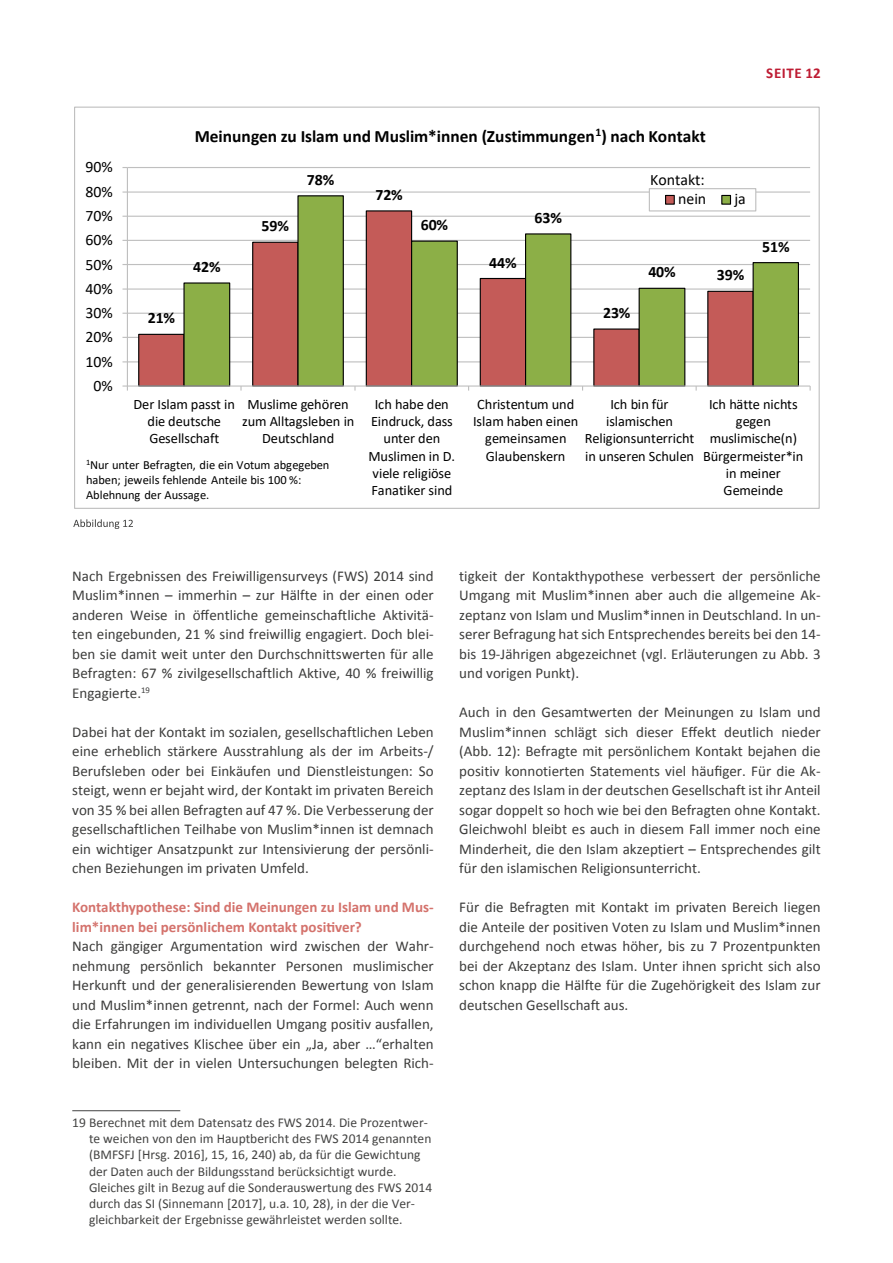
<style>
.page{position:relative;width:893px;height:1263px;background:#fff}
.page>*{position:absolute;margin:0;border:0;box-sizing:border-box;transform-origin:0 0}
.t1{font:700 17.4px "Calibri";color:#000}
.t2{font:15.9px "Calibri";letter-spacing:-.005em;color:#000}
.t3{font:700 15.9px "Calibri";letter-spacing:-.005em;color:#000}
.t4{font:15px/19.5px "Calibri";color:#3c3c3b;text-align:justify}
.t5{font:700 15px/19.5px "Calibri";color:#d4726c}
.t6{font:700 15px "Calibri";letter-spacing:.04em;color:#be1c33}
.t7{font:14.4px/17.2px "Calibri";color:#000;text-align:center}
.t8{font:13.5px/16.2px "Calibri";color:#434342}
.t9{font:12.45px/15.1px "Calibri";letter-spacing:-.01em;color:#000}
</style>
<div class="page">
<hr style="left:72px;top:1110px;width:108px;height:1px;background:#434342">
<hr style="left:127px;top:361px;width:683px;height:1px;background:#bfbfbf">
<hr style="left:127px;top:337px;width:683px;height:1px;background:#bfbfbf">
<hr style="left:127px;top:313px;width:683px;height:1px;background:#bfbfbf">
<hr style="left:127px;top:288px;width:683px;height:2px;background:#bfbfbf">
<hr style="left:127px;top:264px;width:683px;height:1px;background:#bfbfbf">
<hr style="left:127px;top:240px;width:683px;height:1px;background:#bfbfbf">
<hr style="left:127px;top:216px;width:683px;height:1px;background:#bfbfbf">
<hr style="left:127px;top:191px;width:683px;height:2px;background:#bfbfbf">
<hr style="left:127px;top:167px;width:683px;height:1px;background:#bfbfbf">
<svg style="left:138px;top:215px;width:45px;height:170px"></svg>
<svg style="left:183px;top:195px;width:616px;height:190px"></svg>
<hr style="left:127px;top:168px;width:1px;height:218px;background:#bfbfbf">
<hr style="left:127px;top:385px;width:683px;height:2px;background:#bfbfbf">
<svg style="left:123px;top:385px;width:5px;height:6px"></svg>
<div style="left:649px;top:189px;width:107px;height:22px;background:#fff"></div>
<div style="left:649px;top:188px;width:107px;height:23px;border:1px solid #bfbfbf"></div>
<div style="left:666px;top:195px;width:8px;height:9px;background:#c45b58"></div>
<div style="left:665px;top:195px;width:10px;height:10px;border:1px solid #000"></div>
<div style="left:722px;top:195px;width:8px;height:9px;background:#8caf47"></div>
<div style="left:721px;top:195px;width:10px;height:10px;border:1px solid #000"></div>
<svg style="left:73px;top:519px;width:60px;height:10px"></svg>
<p class="t2" style="left:86px;top:156px;width:29px">90%</p>
<p class="t2" style="left:86px;top:180px;width:29px">80%</p>
<p class="t2" style="left:86px;top:205px;width:29px">70%</p>
<p class="t2" style="left:86px;top:229px;width:29px">60%</p>
<p class="t2" style="left:86px;top:253px;width:29px">50%</p>
<p class="t2" style="left:86px;top:277px;width:29px">40%</p>
<p class="t2" style="left:86px;top:302px;width:29px">30%</p>
<p class="t2" style="left:86px;top:326px;width:29px">20%</p>
<p class="t2" style="left:86px;top:350px;width:29px">10%</p>
<p class="t2" style="left:94px;top:374px;width:21px">0%</p>
<p class="t6" style="left:766px;top:63px;width:56px">SEITE 12</p>
<p class="t3" style="left:148px;top:307px;width:29px">21%</p>
<p class="t1" style="left:195px;top:123px;width:512px">Meinungen zu Islam und Muslim*innen (Zustimmungen<sup>1</sup>) nach Kontakt</p>
<p class="t2" style="left:650px;top:168px;width:56px">Kontakt:</p>
<p class="t3" style="left:307px;top:168px;width:29px">78%</p>
<p class="t3" style="left:193px;top:256px;width:29px">42%</p>
<p class="t3" style="left:262px;top:215px;width:29px">59%</p>
<p class="t3" style="left:375px;top:183px;width:29px">72%</p>
<p class="t3" style="left:421px;top:214px;width:29px">60%</p>
<p class="t3" style="left:489px;top:251px;width:29px">44%</p>
<p class="t3" style="left:535px;top:206px;width:29px">63%</p>
<p class="t2" style="left:678px;top:188px;width:29px">nein</p>
<p class="t2" style="left:734px;top:188px;width:13px">ja</p>
<p class="t3" style="left:603px;top:302px;width:29px">23%</p>
<p class="t3" style="left:648px;top:261px;width:29px">40%</p>
<p class="t3" style="left:717px;top:264px;width:29px">39%</p>
<p class="t3" style="left:762px;top:235px;width:29px">51%</p>
<p class="t7" style="left:134px;top:395px;width:103px">Der Islam passt in die deutsche<br>Gesellschaft</p>
<p class="t7" style="left:242px;top:395px;width:114px">Muslime gehören zum Alltagsleben in<br>Deutschland</p>
<p class="t7" style="left:369px;top:395px;width:88px">Ich habe den<br>Eindruck, dass unter den<br>Muslimen in D. viele religiöse<br>Fanatiker sind</p>
<p class="t7" style="left:473px;top:395px;width:107px">Christentum und<br>Islam haben einen gemeinsamen<br>Glaubenskern</p>
<p class="t7" style="left:585px;top:395px;width:111px">Ich bin für islamischen<br>Religionsunterricht in unseren Schulen</p>
<p class="t7" style="left:703px;top:395px;width:102px">Ich hätte nichts gegen muslimische(n)<br>Bürgermeister*in in meiner<br>Gemeinde</p>
<p class="t9" style="left:86px;top:457px;width:245px"><sup>1</sup>Nur unter Befragten, die ein Votum abgegeben haben; jeweils fehlende Anteile bis 100 %:<br>Ablehnung der Aussage.</p>
<p class="t4" style="left:72px;top:565px;width:363px">Nach Ergebnissen des Freiwilligensurveys (FWS) 2014 sind Muslim*innen – immerhin – zur Hälfte in der einen oder anderen Weise in öffentliche gemeinschaftliche Aktivitä&shy;ten eingebunden, 21 % sind freiwillig engagiert. Doch blei&shy;ben sie damit weit unter den Durchschnittswerten für alle Befragten: 67 % zivilgesellschaftlich Aktive, 40 % freiwillig Engagierte.<sup>19</sup></p>
<p class="t4" style="left:72px;top:721px;width:363px">Dabei hat der Kontakt im sozialen, gesellschaftlichen Leben eine erheblich stärkere Ausstrahlung als der im Arbeits-/ Berufsleben oder bei Einkäufen und Dienstleistungen: So steigt, wenn er bejaht wird, der Kontakt im privaten Bereich von 35 % bei allen Befragten auf 47 %. Die Verbesserung der gesellschaftlichen Teilhabe von Muslim*innen ist demnach ein wichtiger Ansatzpunkt zur Intensivierung der persönli&shy;chen Beziehungen im privaten Umfeld.</p>
<p class="t5" style="left:72px;top:897px;width:363px">Kontakthypothese: Sind die Meinungen zu Islam und Mus&shy;lim*innen bei persönlichem Kontakt positiver?</p>
<p class="t4" style="left:72px;top:936px;width:363px">Nach gängiger Argumentation wird zwischen der Wahr&shy;nehmung persönlich bekannter Personen muslimischer Herkunft und der generalisierenden Bewertung von Islam und Muslim*innen getrennt, nach der Formel: Auch wenn die Erfahrungen im individuellen Umgang positiv ausfallen, kann ein negatives Klischee über ein „Ja, aber …“erhalten bleiben. Mit der in vielen Untersuchungen belegten Rich-</p>
<p class="t8" style="left:89px;top:1114px;width:345px;text-indent:-17px">19 Berechnet mit dem Datensatz des FWS 2014. Die Prozentwer&shy;te weichen von den im Hauptbericht des FWS 2014 genannten (BMFSFJ [Hrsg. 2016], 15, 16, 240) ab, da für die Gewichtung der Daten auch der Bildungsstand berücksichtigt wurde.<br>Gleiches gilt in Bezug auf die Sonderauswertung des FWS 2014 durch das SI (Sinnemann [2017], u.a. 10, 28), in der die Ver&shy;gleichbarkeit der Ergebnisse gewährleistet werden sollte.</p>
<p class="t4" style="left:459px;top:565px;width:363px">tigkeit der Kontakthypothese verbessert der persönliche Umgang mit Muslim*innen aber auch die allgemeine Ak&shy;zeptanz von Islam und Muslim*innen in Deutschland. In un&shy;serer Befragung hat sich Entsprechendes bereits bei den 14- bis 19-Jährigen abgezeichnet (vgl. Erläuterungen zu Abb. 3 und vorigen Punkt).</p>
<p class="t4" style="left:459px;top:702px;width:363px">Auch in den Gesamtwerten der Meinungen zu Islam und Muslim*innen schlägt sich dieser Effekt deutlich nieder (Abb. 12): Befragte mit persönlichem Kontakt bejahen die positiv konnotierten Statements viel häufiger. Für die Ak&shy;zeptanz des Islam in der deutschen Gesellschaft ist ihr Anteil sogar doppelt so hoch wie bei den Befragten ohne Kontakt.<br>Gleichwohl bleibt es auch in diesem Fall immer noch eine Minderheit, die den Islam akzeptiert – Entsprechendes gilt für den islamischen Religionsunterricht.</p>
<p class="t4" style="left:459px;top:897px;width:363px">Für die Befragten mit Kontakt im privaten Bereich liegen die Anteile der positiven Voten zu Islam und Muslim*innen durchgehend noch etwas höher, bis zu 7 Prozentpunkten bei der Akzeptanz des Islam. Unter ihnen spricht sich also schon knapp die Hälfte für die Zugehörigkeit des Islam zur deutschen Gesellschaft aus.</p>
</div>
